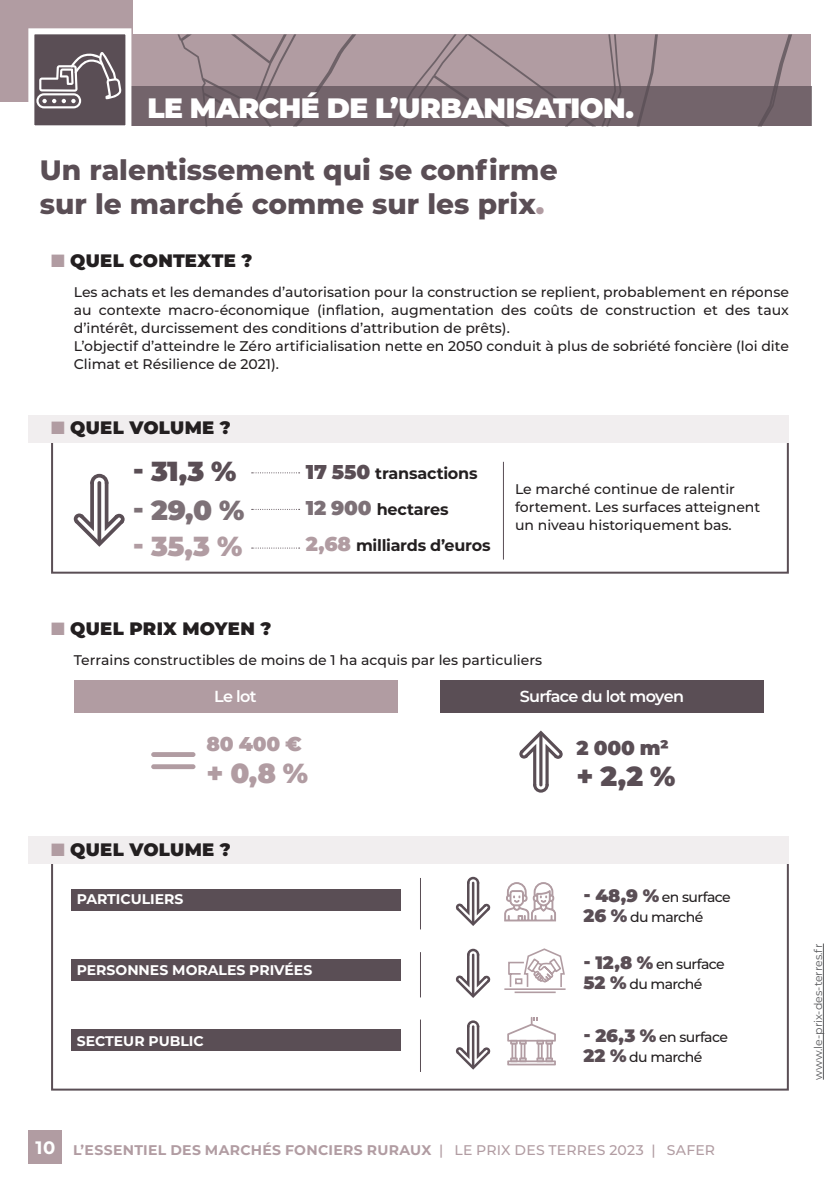
<style>
.page{position:relative;width:840px;height:1191px;background:#fff}
.page>*{position:absolute;margin:0;border:0;box-sizing:border-box;transform-origin:0 0}
.t1{font:800 28px/33.6px "Montserrat";color:#5a4e55}
.t2{font:900 28px "Montserrat";letter-spacing:-.02em;color:#fff}
.t3{font:900 27.6px "Montserrat";color:#b19ca2}
.t4{font:900 27.6px "Montserrat";color:#5a4e55}
.t5{font:900 27.6px "Montserrat";color:#7d7177}
.t6{font:900 20px "Montserrat";color:#b19ca2}
.t7{font:900 20px "Montserrat";color:#5a4e55}
.t8{font:900 18px "Montserrat";letter-spacing:.015em;color:#231f20}
.t9{font:700 16px "Montserrat";letter-spacing:-.02em;color:#231f20}
.t10{font:600 16px "Montserrat";letter-spacing:-.04em;color:#fff}
.t11{font:500 14px/18px "Montserrat";color:#231f20}
.t12{font:500 14px/20px "Montserrat";letter-spacing:-.04em;color:#231f20}
.t13{font:700 14px "Montserrat";letter-spacing:.02em;color:#b19ca2}
.t14{font:700 14px "Montserrat";color:#fff}
.t15{font:11px "Montserrat";color:#57585a}
.s1{font-weight:900;color:#b19ca2}
.s2{color:#b19ca2}
.s3{font-weight:900;font-size:20px;color:#5a4e55}
.s4{font-weight:900;font-size:20px;color:#7d7177}
.s5{font-weight:900;font-size:20px;color:#b19ca2}
.s6{font-weight:900;font-size:18px;color:#5a4e55}
.s7{font-size:18px;color:#fff}
.s8{font-weight:500}
</style>
<div class="page">
<hr style="left:822px;top:943px;width:1px;height:136px;background:#57585a">
<div style="left:131px;top:34px;width:679px;height:92px;background:#b19ca2"></div>
<svg style="left:177px;top:34px;width:633px;height:92px"></svg>
<div style="left:28px;top:1130px;width:33px;height:34px;background:#b19ca2"></div>
<div style="left:51px;top:852px;width:737px;height:238px;border:2px solid #5a4e55"></div>
<div style="left:28px;top:836px;width:760px;height:27px;background:#f1eeef"></div>
<svg style="left:504px;top:882px;width:52px;height:39px"></svg>
<div style="left:71px;top:889px;width:329px;height:21px;background:#5a4e55"></div>
<hr style="left:420px;top:878px;width:1px;height:51px;background:#5a4e55">
<svg style="left:455px;top:876px;width:35px;height:50px"></svg>
<div style="left:71px;top:959px;width:329px;height:21px;background:#5a4e55"></div>
<hr style="left:420px;top:952px;width:1px;height:45px;background:#5a4e55">
<svg style="left:455px;top:948px;width:35px;height:50px"></svg>
<svg style="left:504px;top:948px;width:62px;height:46px"></svg>
<div style="left:71px;top:1029px;width:329px;height:22px;background:#5a4e55"></div>
<hr style="left:420px;top:1019px;width:1px;height:53px;background:#5a4e55">
<svg style="left:455px;top:1020px;width:35px;height:49px"></svg>
<div style="left:507px;top:1060px;width:48px;height:5px;background:#e5dee0"></div>
<hr style="left:508px;top:1062px;width:46px;height:1px;background:#b19ca2">
<svg style="left:507px;top:1017px;width:48px;height:45px"></svg>
<svg style="left:519px;top:730px;width:43px;height:62px"></svg>
<div style="left:74px;top:680px;width:323px;height:32px;background:#b19ca2"></div>
<div style="left:440px;top:680px;width:323px;height:32px;background:#5a4e55"></div>
<div style="left:151px;top:752px;width:44px;height:5px;background:#b19ca2;border-radius:2px"></div>
<div style="left:151px;top:764px;width:44px;height:5px;background:#b19ca2;border-radius:2px"></div>
<div style="left:0;top:0;width:132px;height:101px;background:#b19ca2"></div>
<div style="left:109px;top:85px;width:702px;height:40px;background:#73646b"></div>
<div style="left:28px;top:28px;width:103px;height:103px;background:#5a4e55;border:6px solid #fff"></div>
<svg style="left:36px;top:52px;width:85px;height:56px"></svg>
<hr style="left:502px;top:462px;width:1px;height:97px;background:#5a4e55">
<svg style="left:251px;top:509px;width:48px;height:1px"></svg>
<svg style="left:251px;top:472px;width:48px;height:1px"></svg>
<svg style="left:251px;top:547px;width:48px;height:1px"></svg>
<svg style="left:74px;top:474px;width:50px;height:73px"></svg>
<div style="left:51px;top:431px;width:737px;height:142px;border:2px solid #5a4e55"></div>
<div style="left:28px;top:415px;width:760px;height:27px;background:#f1eeef"></div>
<h1 class="t2" style="left:147px;top:87px;width:488px">LE MARCHÉ DE L’URBANISATION.</h1>
<h1 class="t1" style="left:40px;top:152px;width:519px">Un ralentissement qui se confirme sur le marché comme sur les prix<span class="s1">.</span></h1>
<p class="t8" style="left:51px;top:247px;width:203px"><span class="s2">■</span> QUEL CONTEXTE ?</p>
<p class="t11" style="left:74px;top:282px;width:716px">Les achats et les demandes d’autorisation pour la construction se replient, probablement en réponse au contexte macro-économique (inflation, augmentation des coûts de construction et des taux d’intérêt, durcissement des conditions d’attribution de prêts).<br>L’objectif d’atteindre le Zéro artificialisation nette en 2050 conduit à plus de sobriété foncière (loi dite Climat et Résilience de 2021).</p>
<p class="t8" style="left:51px;top:414px;width:181px"><span class="s2">■</span> QUEL VOLUME ?</p>
<h2 class="t4" style="left:133px;top:450px;width:105px">- 31,3 %</h2>
<p class="t9" style="left:305px;top:461px;width:173px"><span class="s3">17 550</span> transactions</p>
<p class="t9" style="left:305px;top:498px;width:144px"><span class="s4">12 900</span> hectares</p>
<p class="t9" style="left:305px;top:534px;width:186px"><span class="s5">2,68</span> milliards d’euros</p>
<h2 class="t5" style="left:133px;top:489px;width:113px">- 29,0 %</h2>
<h2 class="t3" style="left:133px;top:525px;width:111px">- 35,3 %</h2>
<p class="t11" style="left:514px;top:480px;width:246px">Le marché continue de ralentir fortement. Les surfaces atteignent un niveau historiquement bas.</p>
<p class="t8" style="left:51px;top:614px;width:222px"><span class="s2">■</span> QUEL PRIX MOYEN ?</p>
<p class="t11" style="left:74px;top:650px;width:469px">Terrains constructibles de moins de 1 ha acquis par les particuliers</p>
<p class="t10" style="left:214px;top:685px;width:44px">Le lot</p>
<p class="t10" style="left:519px;top:684px;width:165px">Surface du lot moyen</p>
<h3 class="t6" style="left:206px;top:729px;width:97px">80 400 €</h3>
<h2 class="t3" style="left:206px;top:752px;width:103px">+ 0,8 %</h2>
<h3 class="t7" style="left:576px;top:732px;width:94px">2 000 m²</h3>
<h2 class="t4" style="left:576px;top:755px;width:100px">+ 2,2 %</h2>
<p class="t8" style="left:51px;top:835px;width:181px"><span class="s2">■</span> QUEL VOLUME ?</p>
<p class="t14" style="left:77px;top:889px;width:108px">PARTICULIERS</p>
<p class="t12" style="left:583px;top:886px;width:149px"><span class="s6">- 48,9 %</span> en surface<br><span class="s6">26 %</span> du marché</p>
<p class="t14" style="left:77px;top:960px;width:237px">PERSONNES MORALES PRIVÉES</p>
<p class="t12" style="left:583px;top:953px;width:143px"><span class="s6">- 12,8 %</span> en surface<br><span class="s6">52 %</span> du marché</p>
<p class="t14" style="left:77px;top:1030px;width:128px">SECTEUR PUBLIC</p>
<p class="t12" style="left:583px;top:1026px;width:146px"><span class="s6">- 26,3 %</span> en surface<br><span class="s6">22 %</span> du marché</p>
<p class="t13" style="left:36px;top:1139px;width:680px"><span class="s7">10</span> L’ESSENTIEL DES MARCHÉS FONCIERS RURAUX <span class="s8">| LE PRIX DES TERRES 2023 | SAFER</span></p>
<p class="t15" style="left:810px;top:1079px;width:138px;rotate:-90deg">www.le-prix-des-terres.fr</p>
</div>
